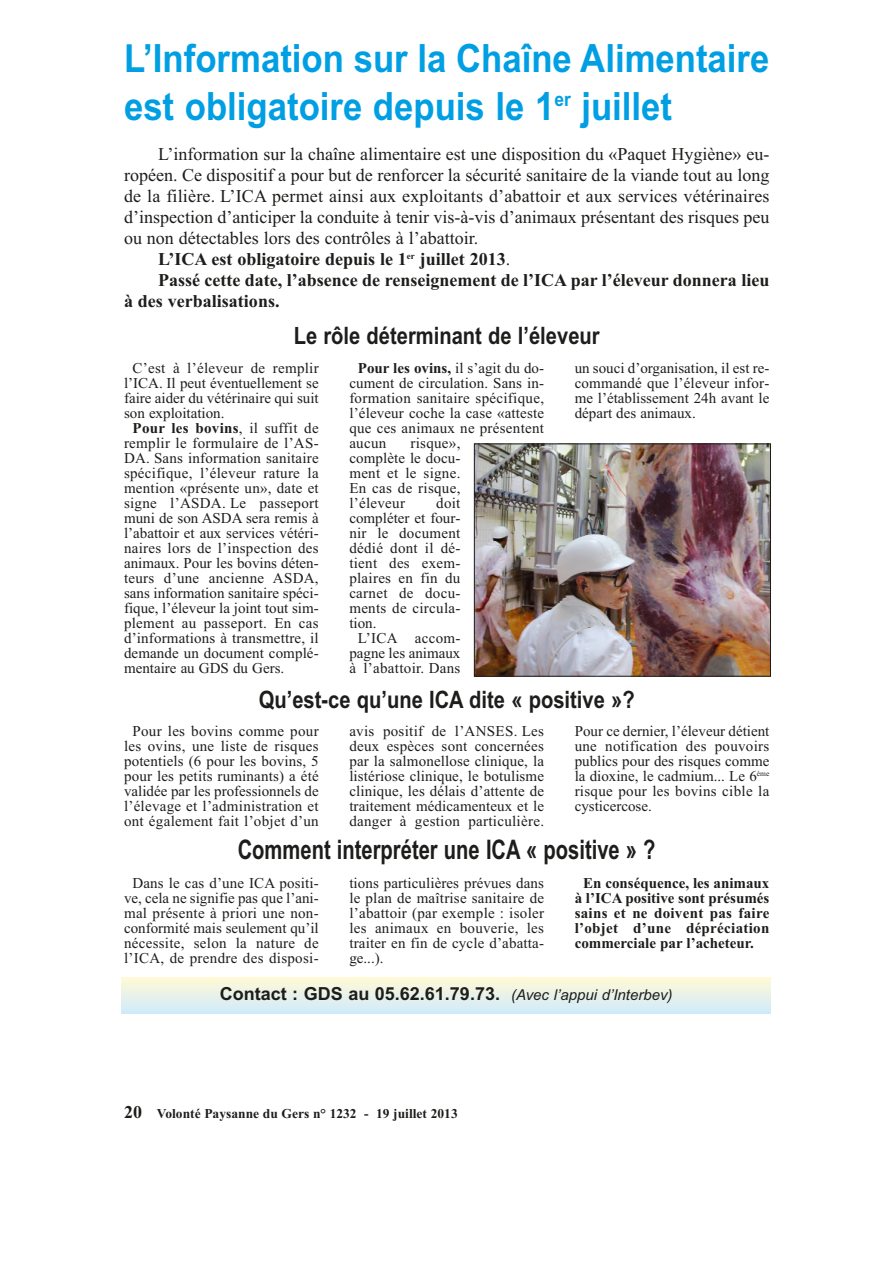
<style>
.page{position:relative;width:893px;height:1263px;background:#fff}
.page>*{position:absolute;margin:0;border:0;box-sizing:border-box;transform-origin:0 0}
.t1{font:700 39px/48px "Arial";color:#009fe3;scale:.89 1}
.t2{font:700 27px "Arial";color:#1d1d1b;scale:.75 1}
.t3{font:700 24px "Arial";color:#1d1d1b;scale:.84 1}
.t4{font:18px "Times New Roman";color:#1d1d1b}
.t5{font:700 18px "Times New Roman";color:#1d1d1b}
.t6{font:700 18px "Arial";color:#1d1d1b}
.t7{font:15px/15px "Times New Roman";letter-spacing:.015em;color:#1d1d1b;text-align:justify}
.t8{font:700 15px/15px "Times New Roman";letter-spacing:.02em;color:#1d1d1b;text-align:justify}
.t9{font:700 13.5px "Times New Roman";color:#1d1d1b}
.s1{font-weight:400}
.s2{font-weight:700}
.s3{font-weight:400;font-style:italic;font-size:15px}
.s4{font-size:18px}
</style>
<div class="page">
<hr style="left:121px;top:1010px;width:649px;height:3px;background:#c3e6f8">
<hr style="left:121px;top:1008px;width:649px;height:3px;background:#c7e7f5">
<hr style="left:121px;top:1006px;width:649px;height:3px;background:#cbe8f3">
<hr style="left:121px;top:1004px;width:649px;height:3px;background:#cfeaf0">
<hr style="left:121px;top:1003px;width:649px;height:2px;background:#d3ebee">
<hr style="left:121px;top:1001px;width:649px;height:2px;background:#d6eceb">
<hr style="left:121px;top:999px;width:649px;height:2px;background:#daede9">
<hr style="left:121px;top:997px;width:649px;height:2px;background:#deeee6">
<hr style="left:121px;top:995px;width:649px;height:2px;background:#e1f0e3">
<hr style="left:121px;top:993px;width:649px;height:2px;background:#e5f1e1">
<hr style="left:121px;top:991px;width:649px;height:2px;background:#e8f2de">
<hr style="left:121px;top:989px;width:649px;height:2px;background:#ecf3dc">
<hr style="left:121px;top:986px;width:649px;height:3px;background:#f0f4d8">
<hr style="left:121px;top:984px;width:649px;height:3px;background:#f4f5d5">
<hr style="left:121px;top:981px;width:649px;height:3px;background:#f9f7d1">
<hr style="left:121px;top:979px;width:649px;height:2px;background:#fef8cd">
<hr style="left:121px;top:978px;width:649px;height:1px;background:#fff9c9">
<img style="left:476px;top:446px;width:292px;height:229px">
<div style="left:474px;top:444px;width:296px;height:233px;border:1px solid #1d1d1b"></div>
<h1 class="t1" style="left:124px;top:39px;width:726px">L’Information sur la Chaîne Alimentaire est obligatoire depuis le 1<sup>er</sup> juillet</h1>
<p class="t4" style="left:158px;top:148px;width:613px">L’information sur la chaîne alimentaire est une disposition du «Paquet Hygiène» eu-</p>
<p class="t4" style="left:124px;top:169px;width:647px">ropéen. Ce dispositif a pour but de renforcer la sécurité sanitaire de la viande tout au long</p>
<p class="t4" style="left:124px;top:190px;width:647px">de la filière. L’ICA permet ainsi aux exploitants d’abattoir et aux services vétérinaires</p>
<p class="t4" style="left:124px;top:211px;width:647px">d’inspection d’anticiper la conduite à tenir vis-à-vis d’animaux présentant des risques peu</p>
<p class="t4" style="left:124px;top:232px;width:356px">ou non détectables lors des contrôles à l’abattoir.</p>
<p class="t5" style="left:158px;top:253px;width:354px">L’ICA est obligatoire depuis le 1<sup>er</sup> juillet 2013<span class="s1">.</span></p>
<p class="t5" style="left:158px;top:274px;width:613px">Passé cette date, l’absence de renseignement de l’ICA par l’éleveur donnera lieu</p>
<p class="t5" style="left:124px;top:295px;width:157px">à des verbalisations.</p>
<h3 class="t3" style="left:294px;top:326px;width:366px">Le rôle déterminant de l’éleveur</h3>
<p class="t7" style="left:132px;top:362px;width:188px">C’est à l’éleveur de remplir</p>
<p class="t7" style="left:124px;top:377px;width:196px">l’ICA. Il peut éventuellement se</p>
<p class="t7" style="left:124px;top:392px;width:196px">faire aider du vétérinaire qui suit</p>
<p class="t7" style="left:124px;top:407px;width:102px">son exploitation.</p>
<p class="t8" style="left:132px;top:422px;width:188px">Pour les bovins<span class="s1">, il suffit de</span></p>
<p class="t7" style="left:124px;top:437px;width:196px">remplir le formulaire de l’AS-</p>
<p class="t7" style="left:124px;top:452px;width:196px">DA. Sans information sanitaire</p>
<p class="t7" style="left:124px;top:467px;width:196px">spécifique, l’éleveur rature la</p>
<p class="t7" style="left:124px;top:482px;width:196px">mention «présente un», date et</p>
<p class="t7" style="left:124px;top:497px;width:196px">signe l’ASDA. Le passeport</p>
<p class="t7" style="left:124px;top:512px;width:196px">muni de son ASDA sera remis à</p>
<p class="t7" style="left:124px;top:527px;width:196px">l’abattoir et aux services vétéri-</p>
<p class="t7" style="left:124px;top:542px;width:196px">naires lors de l’inspection des</p>
<p class="t7" style="left:124px;top:557px;width:196px">animaux. Pour les bovins déten-</p>
<p class="t7" style="left:124px;top:572px;width:196px">teurs d’une ancienne ASDA,</p>
<p class="t7" style="left:124px;top:587px;width:196px">sans information sanitaire spéci-</p>
<p class="t7" style="left:124px;top:602px;width:196px">fique, l’éleveur la joint tout sim-</p>
<p class="t7" style="left:124px;top:617px;width:196px">plement au passeport. En cas</p>
<p class="t7" style="left:124px;top:632px;width:196px">d’informations à transmettre, il</p>
<p class="t7" style="left:124px;top:647px;width:196px">demande un document complé-</p>
<p class="t7" style="left:124px;top:662px;width:162px">mentaire au GDS du Gers.</p>
<p class="t7" style="left:349px;top:362px;width:196px;text-indent:9px"><span class="s2">Pour les ovins,</span> il s’agit du do&shy;cument de circulation. Sans in&shy;formation sanitaire spécifique, l’éleveur coche la case «atteste que ces animaux ne présentent aucun</p>
<p class="t7" style="left:349px;top:437px;width:113px;text-indent:61px">risque», complète le docu&shy;ment et le signe.<br>En cas de risque, l’éleveur</p>
<p class="t7" style="left:436px;top:497px;width:26px">doit</p>
<p class="t7" style="left:349px;top:512px;width:113px">compléter et four-</p>
<p class="t7" style="left:349px;top:527px;width:113px">nir le document</p>
<p class="t7" style="left:349px;top:542px;width:113px">dédié dont il dé-</p>
<p class="t7" style="left:349px;top:557px;width:113px">tient des exem-</p>
<p class="t7" style="left:349px;top:572px;width:113px">plaires en fin du</p>
<p class="t7" style="left:349px;top:587px;width:113px">carnet de docu-</p>
<p class="t7" style="left:349px;top:602px;width:113px">ments de circula-</p>
<p class="t7" style="left:349px;top:617px;width:29px">tion.</p>
<p class="t7" style="left:358px;top:632px;width:104px">L’ICA accom-</p>
<p class="t7" style="left:349px;top:647px;width:113px">pagne les animaux</p>
<p class="t7" style="left:349px;top:662px;width:113px">à l’abattoir. Dans</p>
<p class="t7" style="left:574px;top:362px;width:196px">un souci d’organisation, il est re&shy;commandé que l’éleveur infor&shy;me l’établissement 24h avant le départ des animaux.</p>
<h3 class="t3" style="left:259px;top:691px;width:449px">Qu’est-ce qu’une ICA dite « positive »?</h3>
<p class="t7" style="left:124px;top:725px;width:196px;text-align:center">Pour les bovins comme pour les ovins, une liste de risques potentiels (6 pour les bovins, 5 pour les petits ruminants) a été validée par les professionnels de l’élevage et l’administration et ont également fait l’objet d’un</p>
<p class="t7" style="left:349px;top:725px;width:196px">avis positif de l’ANSES. Les deux espèces sont concernées par la salmonellose clinique, la listériose clinique, le botulisme clinique, les délais d’attente de traitement médicamenteux et le danger à gestion particulière.</p>
<p class="t7" style="left:574px;top:725px;width:196px">Pour ce dernier, l’éleveur détient une notification des pouvoirs publics pour des risques comme la dioxine, le cadmium... Le 6<sup>ème </sup>risque pour les bovins cible la cysticercose.</p>
<h2 class="t2" style="left:238px;top:840px;width:558px">Comment interpréter une ICA « positive » ?</h2>
<p class="t7" style="left:124px;top:877px;width:196px;text-align:center">Dans le cas d’une ICA positi&shy;ve, cela ne signifie pas que l’ani&shy;mal présente à priori une non&shy;conformité mais seulement qu’il nécessite, selon la nature de l’ICA, de prendre des disposi-</p>
<p class="t7" style="left:349px;top:877px;width:196px">tions particulières prévues dans le plan de maîtrise sanitaire de l’abattoir (par exemple : isoler les animaux en bouverie, les traiter en fin de cycle d’abatta&shy;ge...).</p>
<p class="t8" style="left:574px;top:877px;width:196px;text-indent:9px">En conséquence, les animaux à l’ICA positive sont présumés sains et ne doivent pas faire l’objet d’une dépréciation commerciale par l’acheteur.</p>
<p class="t6" style="left:220px;top:987px;width:454px">Contact : GDS au 05.62.61.79.73. <span class="s3">(Avec l’appui d’Interbev)</span></p>
<p class="t9" style="left:124px;top:1109px;width:335px"><span class="s4">20</span> Volonté Paysanne du Gers n° 1232 - 19 juillet 2013</p>
</div>
